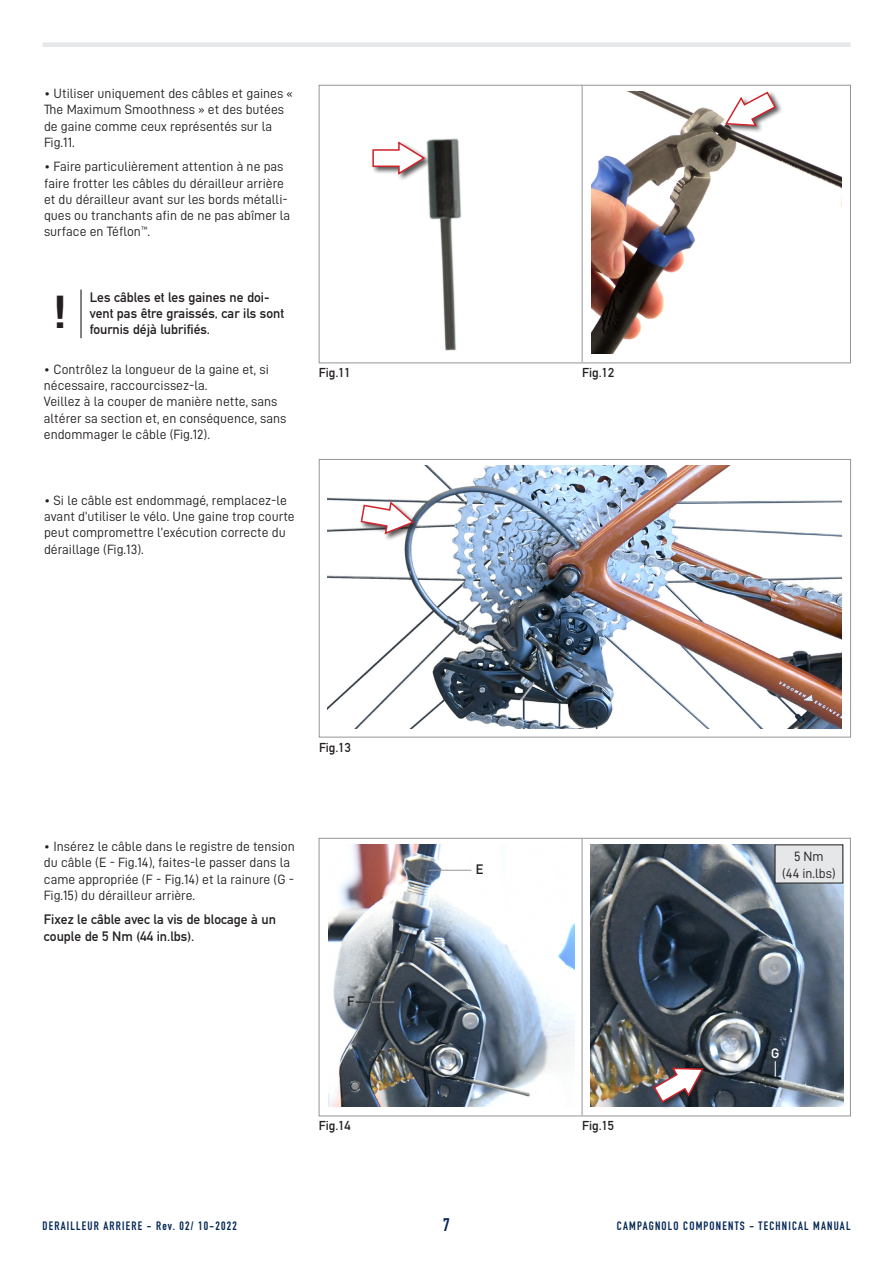
<style>
.page{position:relative;width:893px;height:1263px;background:#fff}
.page>*{position:absolute;margin:0;border:0;box-sizing:border-box;transform-origin:0 0}
.t1{font:700 condensed 45px "Helvetica Neue";color:#231f20}
.t2{font:700 18px "DIN Condensed";color:#022656}
.Normale{font:13.5px/16.2px "D DIN";color:#231f20}
.Normale-2{font:700 13.5px/16.2px "DIN Alternate";color:#231f20}
.t3{font:700 13.5px "DIN Alternate";color:#fff}
.t4{font:700 12.75px "DIN Alternate";color:#231f20}
.t5{font:700 12px "DIN Condensed";letter-spacing:.1em;color:#022656}
</style>
<div class="page">
<div style="left:43px;top:42px;width:808px;height:5px;background:#e6e7e9"></div>
<div style="left:319px;top:85px;width:532px;height:278px;border:1px solid #939598"></div>
<hr style="left:582px;top:85px;width:1px;height:277px;background:#939598">
<hr style="left:80px;top:290px;width:2px;height:48px;background:#231f20">
<img style="left:428px;top:138px;width:34px;height:213px">
<div style="left:371px;top:141px;width:61px;height:41px;background:#231f20;opacity:.75"></div>
<svg style="left:372px;top:141px;width:55px;height:35px"></svg>
<img style="left:591px;top:92px;width:250px;height:262px">
<div style="left:724px;top:91px;width:59px;height:43px;background:#231f20;opacity:.75"></div>
<svg style="left:724px;top:91px;width:53px;height:36px"></svg>
<div style="left:319px;top:838px;width:532px;height:278px;border:1px solid #939598"></div>
<hr style="left:582px;top:838px;width:1px;height:277px;background:#939598">
<img style="left:329px;top:845px;width:245px;height:262px">
<img style="left:591px;top:845px;width:252px;height:262px">
<div style="left:653px;top:1066px;width:57px;height:43px;background:#231f20;opacity:.75"></div>
<svg style="left:652px;top:1067px;width:53px;height:37px"></svg>
<div style="left:775px;top:845px;width:68px;height:38px;background:#e6e7e9"></div>
<svg style="left:775px;top:1061px;width:1px;height:15px"></svg>
<hr style="left:428px;top:870px;width:43px;height:1px;background:#939598">
<hr style="left:356px;top:1002px;width:38px;height:1px;background:#939598">
<svg style="left:356px;top:1002px;width:15px;height:1px"></svg>
<div style="left:319px;top:459px;width:532px;height:278px;border:1px solid #939598"></div>
<img style="left:328px;top:466px;width:513px;height:262px">
<div style="left:359px;top:501px;width:62px;height:40px;background:#231f20;opacity:.75"></div>
<svg style="left:360px;top:500px;width:56px;height:35px"></svg>
<p class="Normale" style="left:44px;top:85px;width:250px">• Utiliser uniquement des câbles et gaines «<br>The Maximum Smoothness » et des butées de gaine comme ceux représentés sur la<br>Fig.11.</p>
<p class="Normale" style="left:44px;top:158px;width:248px">• Faire particulièrement attention à ne pas faire frotter les câbles du dérailleur arrière et du dérailleur avant sur les bords métalli&shy;ques ou tranchants afin de ne pas abîmer la surface en Téflon<sup>™</sup>.</p>
<p class="t1" style="left:53px;top:275px;width:15px">!</p>
<p class="Normale-2" style="left:90px;top:288px;width:196px">Les câbles et les gaines ne doi&shy;vent pas être graissés, car ils sont fournis déjà lubrifiés.</p>
<p class="Normale" style="left:44px;top:361px;width:226px">• Contrôlez la longueur de la gaine et, si nécessaire, raccourcissez-la.</p>
<p class="Normale" style="left:44px;top:393px;width:244px">Veillez à la couper de manière nette, sans altérer sa section et, en conséquence, sans endommager le câble (Fig.12).</p>
<p class="Normale" style="left:44px;top:492px;width:252px">• Si le câble est endommagé, remplacez-le avant d’utiliser le vélo. Une gaine trop courte peut compromettre l’exécution correcte du déraillage (Fig.13).</p>
<p class="t4" style="left:319px;top:363px;width:33px">Fig.11</p>
<p class="t4" style="left:319px;top:737px;width:33px">Fig.13</p>
<p class="Normale" style="left:44px;top:838px;width:252px">• Insérez le câble dans le registre de tension du câble (E - Fig.14), faites-le passer dans la came appropriée (F - Fig.14) et la rainure (G - Fig.15) du dérailleur arrière.</p>
<p class="Normale-2" style="left:44px;top:911px;width:234px">Fixez le câble avec la vis de blocage à un couple de 5 Nm (44 in.lbs).</p>
<p class="Normale-2" style="left:347px;top:992px;width:9px">F</p>
<p class="t5" style="left:43px;top:1217px;width:196px">DERAILLEUR ARRIERE - Rev. 02/ 10-2022</p>
<p class="t4" style="left:319px;top:1116px;width:33px">Fig.14</p>
<p class="t4" style="left:582px;top:363px;width:33px">Fig.12</p>
<p class="Normale-2" style="left:476px;top:861px;width:9px">E</p>
<p class="t4" style="left:582px;top:1116px;width:33px">Fig.15</p>
<p class="Normale" style="left:794px;top:848px;width:31px">5 Nm</p>
<p class="Normale" style="left:782px;top:865px;width:55px">(44 in.lbs)</p>
<p class="t3" style="left:771px;top:1043px;width:10px">G</p>
<p class="t2" style="left:443px;top:1213px;width:8px">7</p>
<p class="t5" style="left:617px;top:1217px;width:235px">CAMPAGNOLO COMPONENTS - TECHNICAL MANUAL</p>
</div>
